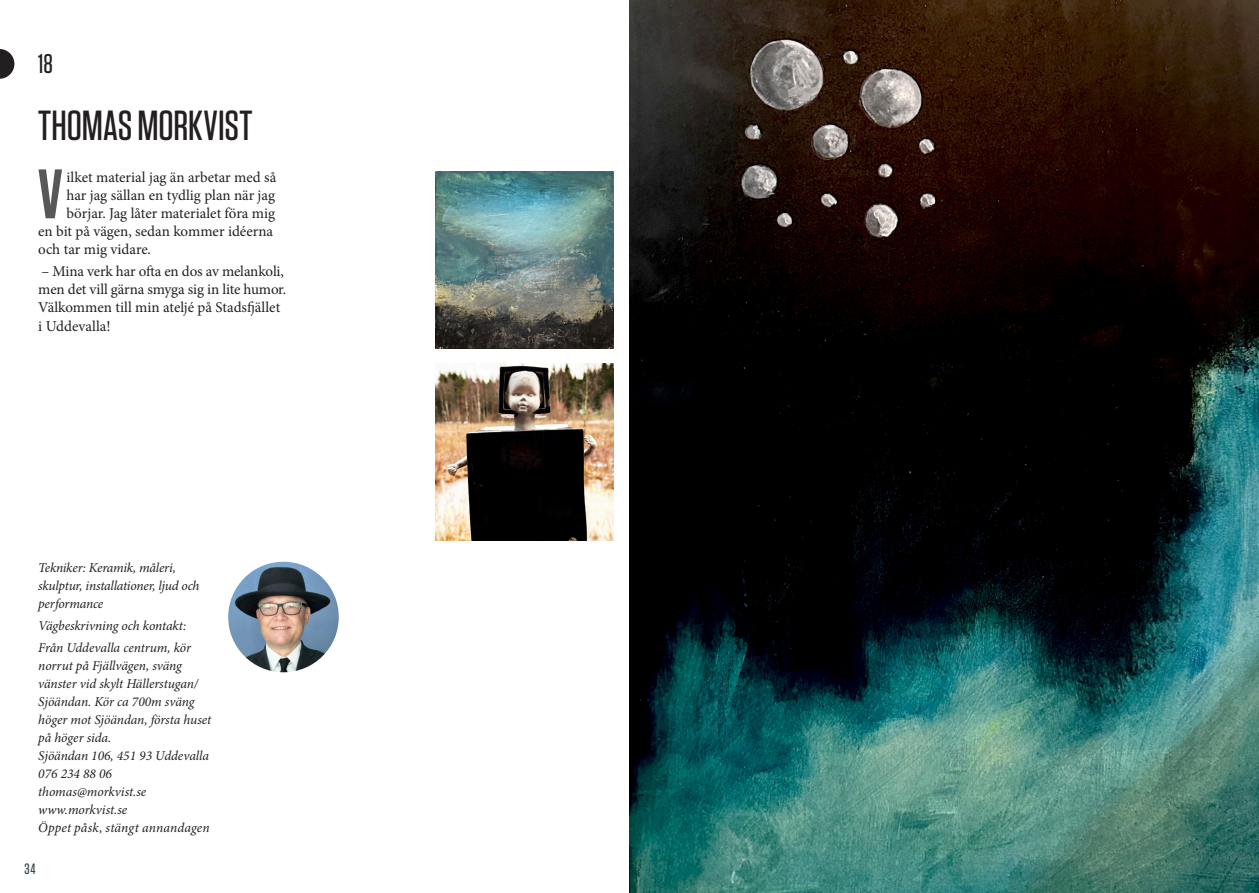
<style>
.page{position:relative;width:1259px;height:893px;background:#fff}
.page>*{position:absolute;margin:0;border:0;box-sizing:border-box;transform-origin:0 0}
.t1{font:600 69.75px "Tungsten";color:#57585a}
.t2{font:500 42px "Tungsten";letter-spacing:-.005em;color:#231f20}
.t3{font:500 27px "Tungsten";color:#231f20}
.t4{font:15px/18px "Minion Pro";letter-spacing:-.005em;color:#231f20}
.t5{font:500 15px "Tungsten";color:#36454d}
.t6{font:italic 13.5px/18px "Minion Pro";letter-spacing:-.01em;color:#231f20}
.t7{font:italic 13.5px "Minion Pro";letter-spacing:.01em;color:#231f20}
</style>
<div class="page">
<svg style="left:0;top:49px;width:14px;height:30px"></svg>
<img style="left:228px;top:562px;width:111px;height:110px;border-radius:55px">
<img style="left:629px;top:0;width:630px;height:893px">
<img style="left:436px;top:363px;width:177px;height:177px">
<img style="left:436px;top:171px;width:177px;height:178px">
<p class="t3" style="left:38px;top:50px;width:16px">18</p>
<p class="t2" style="left:38px;top:103px;width:216px">THOMAS MORKVIST</p>
<p class="t1" style="left:38px;top:157px;width:27px">V</p>
<p class="t4" style="left:67px;top:168px;width:211px">ilket material jag än arbetar med så</p>
<p class="t4" style="left:67px;top:186px;width:210px">har jag sällan en tydlig plan när jag</p>
<p class="t4" style="left:67px;top:204px;width:210px">börjar. Jag låter materialet föra mig</p>
<p class="t4" style="left:38px;top:222px;width:236px">en bit på vägen, sedan kommer idéerna</p>
<p class="t4" style="left:38px;top:240px;width:114px">och tar mig vidare.</p>
<p class="t4" style="left:38px;top:263px;width:249px">– Mina verk har ofta en dos av melankoli, men det vill gärna smyga sig in lite humor.<br>Välkommen till min ateljé på Stadsfjället i Uddevalla!</p>
<p class="t6" style="left:38px;top:558px;width:163px">Tekniker: Keramik, måleri, skulptur, installationer, ljud och performance</p>
<p class="t6" style="left:38px;top:616px;width:149px">Vägbeskrivning och kontakt:</p>
<p class="t6" style="left:38px;top:639px;width:175px">Från Uddevalla centrum, kör norrut på Fjällvägen, sväng vänster vid skylt Hällerstugan/<br>Sjöändan. Kör ca 700m sväng höger mot Sjöändan, första huset på höger sida.</p>
<p class="t6" style="left:38px;top:747px;width:172px">Sjöändan 106, 451 93 Uddevalla</p>
<p class="t6" style="left:38px;top:765px;width:75px">076 234 88 06</p>
<p class="t6" style="left:38px;top:783px;width:110px">thomas@morkvist.se</p>
<p class="t6" style="left:38px;top:801px;width:91px">www.morkvist.se</p>
<p class="t7" style="left:38px;top:818px;width:173px">Öppet påsk, stängt annandagen</p>
<p class="t5" style="left:24px;top:861px;width:13px">34</p>
</div>
